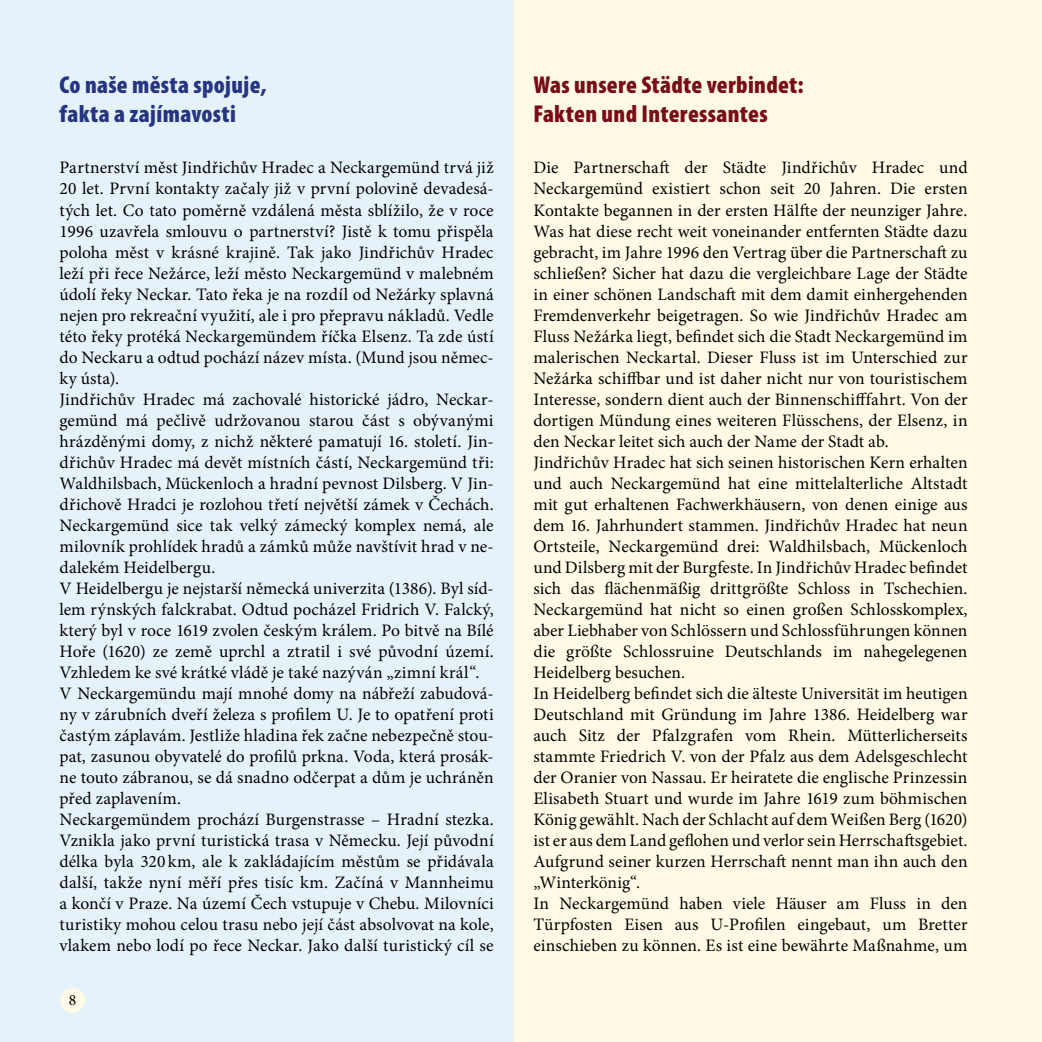
<style>
.page{position:relative;width:1042px;height:1042px;background:#fff}
.page>*{position:absolute;margin:0;border:0;box-sizing:border-box;transform-origin:0 0}
.t1{font:900 condensed 24.5px/29.4px "Myriad Pro";letter-spacing:.015em;color:#780d16}
.t2{font:900 condensed 24.5px/29.4px "Myriad Pro";letter-spacing:.015em;color:#263582}
.t3{font:17.5px/21px "Minion Pro";letter-spacing:.005em;color:#000}
.t4{font:15.75px "Minion Pro";color:#000}
</style>
<div class="page">
<div style="left:0;top:0;width:513px;height:1042px;background:#e6f2f9"></div>
<div style="left:513px;top:0;width:529px;height:1042px;background:#fffae5"></div>
<div style="left:60px;top:988px;width:25px;height:24px;background:#fffae8;border-radius:50%"></div>
<hr style="left:1041px;top:0;width:1px;height:1042px;background:#007fc8">
<h1 class="t2" style="left:60px;top:69px;width:209px">Co naše města spojuje, fakta a zajímavosti</h1>
<h1 class="t1" style="left:533px;top:69px;width:272px">Was unsere Städte verbindet:<br>Fakten und Interessantes</h1>
<p class="t3" style="left:60px;top:157px;width:436px">Partnerství měst Jindřichův Hradec a Neckargemünd trvá již 20 let. První kontakty začaly již v první polovině devadesá&shy;tých let. Co tato poměrně vzdálená města sblížilo, že v roce 1996 uzavřela smlouvu o partnerství? Jistě k tomu přispěla poloha měst v krásné krajině. Tak jako Jindřichův Hradec leží při řece Nežárce, leží město Neckargemünd v malebném údolí řeky Neckar. Tato řeka je na rozdíl od Nežárky splavná nejen pro rekreační využití, ale i pro přepravu nákladů. Vedle této řeky protéká Neckargemündem říčka Elsenz. Ta zde ústí do Neckaru a odtud pochází název místa. (Mund jsou němec&shy;ky ústa).<br>Jindřichův Hradec má zachovalé historické jádro, Neckar&shy;gemünd má pečlivě udržovanou starou část s obývanými hrázděnými domy, z nichž některé pamatují 16. století. Jin&shy;dřichův Hradec má devět místních částí, Neckargemünd tři:<br>Waldhilsbach, Mückenloch a hradní pevnost Dilsberg. V Jin&shy;dřichově Hradci je rozlohou třetí největší zámek v Čechách.<br>Neckargemünd sice tak velký zámecký komplex nemá, ale milovník prohlídek hradů a zámků může navštívit hrad v ne&shy;dalekém Heidelbergu.<br>V Heidelbergu je nejstarší německá univerzita (1386). Byl síd&shy;lem rýnských falckrabat. Odtud pocházel Fridrich V. Falcký, který byl v roce 1619 zvolen českým králem. Po bitvě na Bílé Hoře (1620) ze země uprchl a ztratil i své původní území.<br>Vzhledem ke své krátké vládě je také nazýván „zimní král“.<br>V Neckargemündu mají mnohé domy na nábřeží zabudová&shy;ny v zárubních dveří železa s profilem U. Je to opatření proti častým záplavám. Jestliže hladina řek začne nebezpečně stou&shy;pat, zasunou obyvatelé do profilů prkna. Voda, která prosák&shy;ne touto zábranou, se dá snadno odčerpat a dům je uchráněn před zaplavením.<br>Neckargemündem prochází Burgenstrasse – Hradní stezka.<br>Vznikla jako první turistická trasa v Německu. Její původní délka byla 320 km, ale k zakládajícím městům se přidávala další, takže nyní měří přes tisíc km. Začíná v Mannheimu a končí v Praze. Na území Čech vstupuje v Chebu. Milovníci turistiky mohou celou trasu nebo její část absolvovat na kole, vlakem nebo lodí po řece Neckar. Jako další turistický cíl se</p>
<p class="t3" style="left:533px;top:157px;width:436px">Die Partnerschaft der Städte Jindřichův Hradec und Neckargemünd existiert schon seit 20 Jahren. Die ersten Kontakte begannen in der ersten Hälfte der neunziger Jahre.<br>Was hat diese recht weit voneinander entfernten Städte dazu gebracht, im Jahre 1996 den Vertrag über die Partnerschaft zu schließen? Sicher hat dazu die vergleichbare Lage der Städte in einer schönen Landschaft mit dem damit einhergehenden Fremdenverkehr beigetragen. So wie Jindřichův Hradec am Fluss Nežárka liegt, befindet sich die Stadt Neckargemünd im malerischen Neckartal. Dieser Fluss ist im Unterschied zur Nežárka schiffbar und ist daher nicht nur von touristischem Interesse, sondern dient auch der Binnenschifffahrt. Von der dortigen Mündung eines weiteren Flüsschens, der Elsenz, in den Neckar leitet sich auch der Name der Stadt ab.<br>Jindřichův Hradec hat sich seinen historischen Kern erhalten und auch Neckargemünd hat eine mittelalterliche Altstadt mit gut erhaltenen Fachwerkhäusern, von denen einige aus dem 16. Jahrhundert stammen. Jindřichův Hradec hat neun Ortsteile, Neckargemünd drei: Waldhilsbach, Mückenloch und Dilsberg mit der Burgfeste. In Jindřichův Hradec befindet sich das flächenmäßig drittgrößte Schloss in Tschechien.<br>Neckargemünd hat nicht so einen großen Schlosskomplex, aber Liebhaber von Schlössern und Schlossführungen können die größte Schlossruine Deutschlands im nahegelegenen Heidelberg besuchen.<br>In Heidelberg befindet sich die älteste Universität im heutigen Deutschland mit Gründung im Jahre 1386. Heidelberg war auch Sitz der Pfalzgrafen vom Rhein. Mütterlicherseits stammte Friedrich V. von der Pfalz aus dem Adelsgeschlecht der Oranier von Nassau. Er heiratete die englische Prinzessin Elisabeth Stuart und wurde im Jahre 1619 zum böhmischen König gewählt. Nach der Schlacht auf dem Weißen Berg (1620) ist er aus dem Land geflohen und verlor sein Herrschaftsgebiet.<br>Aufgrund seiner kurzen Herrschaft nennt man ihn auch den „Winterkönig“.<br>In Neckargemünd haben viele Häuser am Fluss in den Türpfosten Eisen aus U-Profilen eingebaut, um Bretter einschieben zu können. Es ist eine bewährte Maßnahme, um</p>
<p class="t4" style="left:69px;top:989px;width:9px">8</p>
</div>
